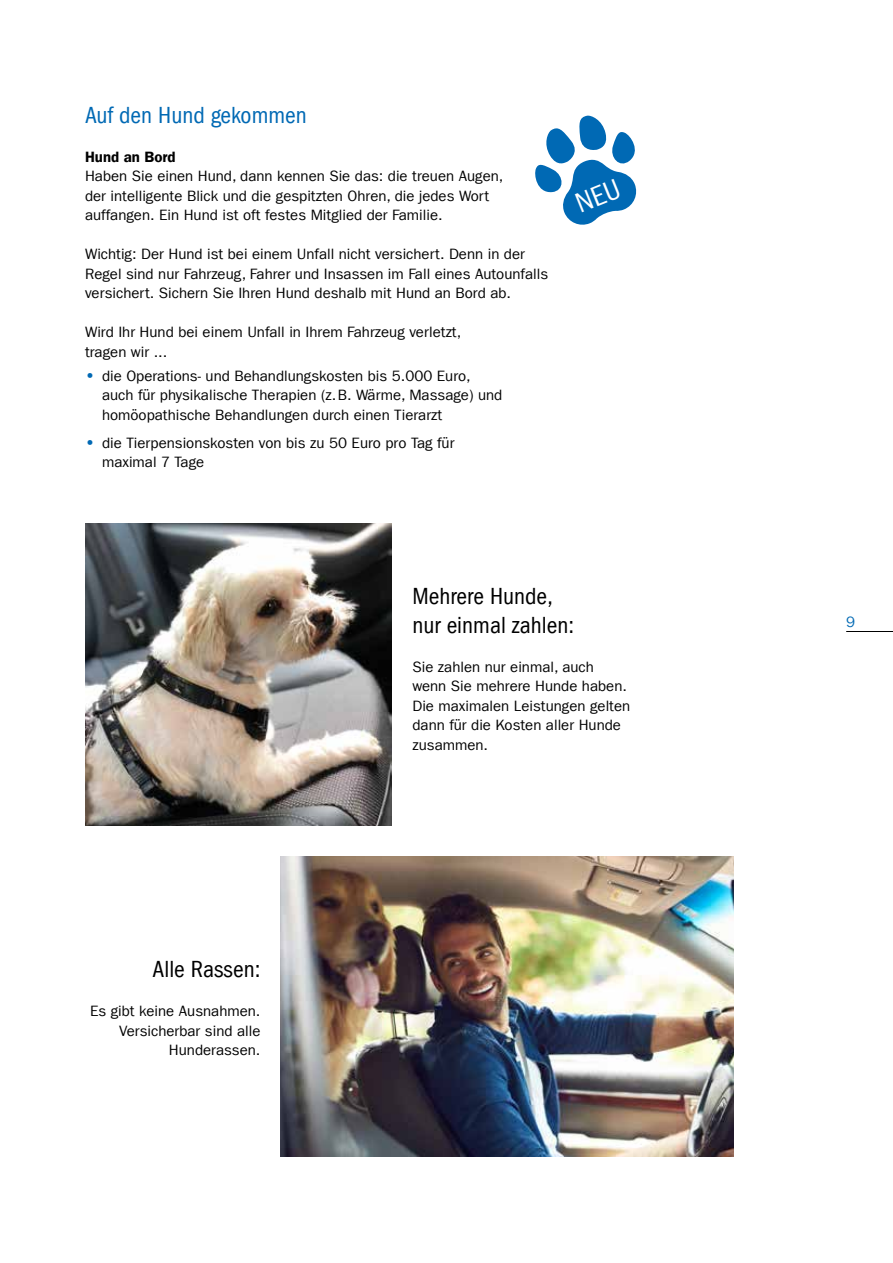
<style>
.page{position:relative;width:893px;height:1263px;background:#fff}
.page>*{position:absolute;margin:0;border:0;box-sizing:border-box;transform-origin:0 0}
.t1{font:condensed 24px/28.5px "Franklin Gothic LT Com";color:#000}
.t2{font:condensed 24px "Franklin Gothic LT Com";color:#0069b4}
.t3{font:15px/19.5px "Franklin Gothic LT Com";color:#000}
.t4{font:15px "Franklin Gothic LT Com Dm";color:#000}
.t5{font:15px "Franklin Gothic LT Com";color:#0069b4}
.s1{font-family:"Franklin Gothic LT Com Dm";font-size:16.5px;color:#0069b4}
</style>
<div class="page">
<hr style="left:846px;top:631px;width:47px;height:1px;background:#000">
<img style="left:281px;top:856px;width:452px;height:301px">
<img style="left:85px;top:523px;width:307px;height:302px">
<svg style="left:535px;top:115px;width:102px;height:110px"></svg>
<h1 class="t2" style="left:85px;top:101px;width:223px">Auf den Hund gekommen</h1>
<p class="t4" style="left:85px;top:148px;width:92px">Hund an Bord</p>
<p class="t3" style="left:85px;top:167px;width:420px">Haben Sie einen Hund, dann kennen Sie das: die treuen Augen, der intelligente Blick und die gespitzten Ohren, die jedes Wort auffangen. Ein Hund ist oft festes Mitglied der Familie.</p>
<p class="t3" style="left:85px;top:245px;width:465px">Wichtig: Der Hund ist bei einem Unfall nicht versichert. Denn in der<br>Regel sind nur Fahrzeug, Fahrer und Insassen im Fall eines Autounfalls versichert. Sichern Sie Ihren Hund deshalb mit Hund an Bord ab.</p>
<p class="t3" style="left:85px;top:323px;width:378px">Wird Ihr Hund bei einem Unfall in Ihrem Fahrzeug verletzt, tragen wir ...</p>
<p class="t3" style="left:102px;top:366px;width:402px;text-indent:-17px"><span class="s1">•</span> die Operations- und Behandlungskosten bis 5.000 Euro, auch für physikalische Therapien (z.B. Wärme, Massage) und homöopathische Behandlungen durch einen Tierarzt</p>
<p class="t3" style="left:102px;top:433px;width:354px;text-indent:-17px"><span class="s1">•</span> die Tierpensionskosten von bis zu 50 Euro pro Tag für maximal 7 Tage</p>
<h1 class="t1" style="left:153px;top:955px;width:109px">Alle Rassen:</h1>
<p class="t3" style="left:90px;top:1001px;width:172px;text-align:right">Es gibt keine Ausnahmen.<br>Versicherbar sind alle<br>Hunderassen.</p>
<h1 class="t1" style="left:412px;top:582px;width:163px">Mehrere Hunde, nur einmal zahlen:</h1>
<p class="t3" style="left:412px;top:657px;width:219px">Sie zahlen nur einmal, auch wenn Sie mehrere Hunde haben.<br>Die maximalen Leistungen gelten dann für die Kosten aller Hunde zusammen.</p>
<p class="t5" style="left:846px;top:613px;width:10px">9</p>
</div>
